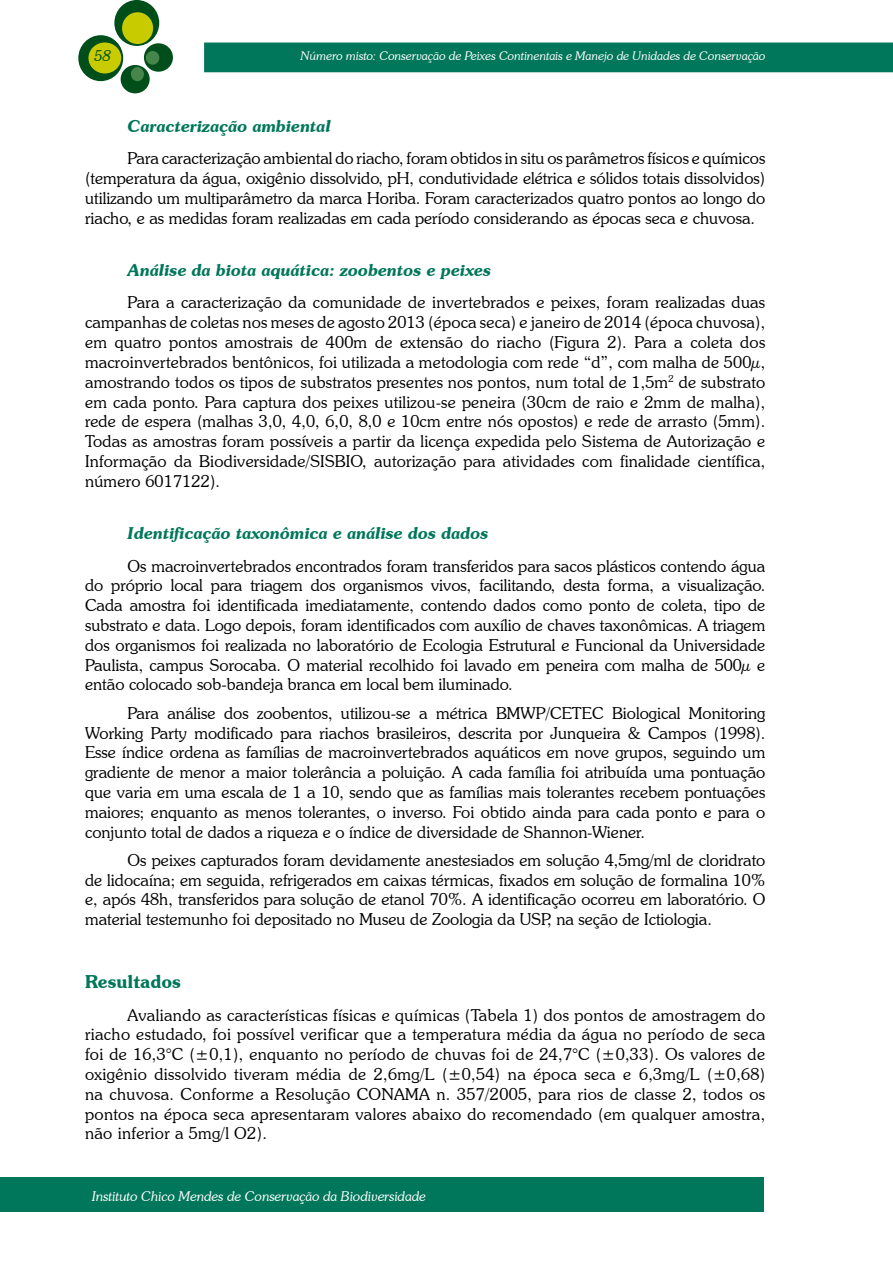
<style>
.page{position:relative;width:893px;height:1263px;background:#fff}
.page>*{position:absolute;margin:0;border:0;box-sizing:border-box;transform-origin:0 0}
.t1{font:600 18px "Souvenir IT Cby BT";color:#00765b}
.t2{font:300 16.5px/19.8px "Souvenir IT Cby BT";color:#000;text-align:justify}
.t3{font:italic 600 16.5px "Souvenir IT Cby BT";color:#00765b}
.t4{font:italic 300 15px "Souvenir IT Cby BT";color:#004e1a}
.t5{font:italic 300 13.5px "Souvenir IT Cby BT";color:#fff}
.t6{font:italic 300 12px "Souvenir IT Cby BT";color:#fff}
</style>
<div class="page">
<div style="left:205px;top:43px;width:687px;height:29px;background:#00765b"></div>
<div style="left:114px;top:0;width:45px;height:46px;background:#004e1a;border-radius:50%"></div>
<div style="left:78px;top:35px;width:45px;height:46px;background:#004e1a;border-radius:50%"></div>
<div style="left:144px;top:43px;width:29px;height:29px;background:#004e1a;border-radius:50%"></div>
<div style="left:121px;top:65px;width:29px;height:28px;background:#004e1a;border-radius:50%"></div>
<div style="left:122px;top:12px;width:31px;height:32px;background:#c8cb00;border-radius:50%"></div>
<div style="left:88px;top:42px;width:33px;height:31px;background:#c8cb00;border-radius:50%"></div>
<div style="left:146px;top:51px;width:13px;height:14px;background:#47864a;border-radius:50%"></div>
<div style="left:131px;top:67px;width:13px;height:14px;background:#47864a;border-radius:50%"></div>
<div style="left:0;top:1178px;width:764px;height:34px;background:#00765b"></div>
<p class="t4" style="left:95px;top:46px;width:18px">58</p>
<p class="t6" style="left:301px;top:49px;width:466px">Número misto: Conservação de Peixes Continentais e Manejo de Unidades de Conservação</p>
<p class="t3" style="left:128px;top:115px;width:204px">Caracterização ambiental</p>
<p class="t2" style="left:85px;top:148px;width:682px;text-indent:43px">Para caracterização ambiental do riacho, foram obtidos in situ os parâmetros físicos e químicos (temperatura da água, oxigênio dissolvido, pH, condutividade elétrica e sólidos totais dissolvidos) utilizando um multiparâmetro da marca Horiba. Foram caracterizados quatro pontos ao longo do riacho, e as medidas foram realizadas em cada período considerando as épocas seca e chuvosa.</p>
<p class="t3" style="left:128px;top:260px;width:365px">Análise da biota aquática: zoobentos e peixes</p>
<p class="t2" style="left:85px;top:293px;width:682px;text-indent:43px">Para a caracterização da comunidade de invertebrados e peixes, foram realizadas duas campanhas de coletas nos meses de agosto 2013 (época seca) e janeiro de 2014 (época chuvosa), em quatro pontos amostrais de 400m de extensão do riacho (Figura 2). Para a coleta dos macroinvertebrados bentônicos, foi utilizada a metodologia com rede “d”, com malha de 500µ, amostrando todos os tipos de substratos presentes nos pontos, num total de 1,5m<sup>2</sup> de substrato em cada ponto. Para captura dos peixes utilizou-se peneira (30cm de raio e 2mm de malha), rede de espera (malhas 3,0, 4,0, 6,0, 8,0 e 10cm entre nós opostos) e rede de arrasto (5mm).<br>Todas as amostras foram possíveis a partir da licença expedida pelo Sistema de Autorização e Informação da Biodiversidade/SISBIO, autorização para atividades com finalidade científica, número 6017122).</p>
<p class="t3" style="left:128px;top:523px;width:362px">Identificação taxonômica e análise dos dados</p>
<p class="t2" style="left:85px;top:556px;width:682px;text-indent:43px">Os macroinvertebrados encontrados foram transferidos para sacos plásticos contendo água do próprio local para triagem dos organismos vivos, facilitando, desta forma, a visualização.<br>Cada amostra foi identificada imediatamente, contendo dados como ponto de coleta, tipo de substrato e data. Logo depois, foram identificados com auxílio de chaves taxonômicas. A triagem dos organismos foi realizada no laboratório de Ecologia Estrutural e Funcional da Universidade Paulista, campus Sorocaba. O material recolhido foi lavado em peneira com malha de 500µ e então colocado sob-bandeja branca em local bem iluminado.</p>
<p class="t2" style="left:85px;top:703px;width:682px;text-indent:43px">Para análise dos zoobentos, utilizou-se a métrica BMWP/CETEC Biological Monitoring Working Party modificado para riachos brasileiros, descrita por Junqueira &amp; Campos (1998).<br>Esse índice ordena as famílias de macroinvertebrados aquáticos em nove grupos, seguindo um gradiente de menor a maior tolerância a poluição. A cada família foi atribuída uma pontuação que varia em uma escala de 1 a 10, sendo que as famílias mais tolerantes recebem pontuações maiores; enquanto as menos tolerantes, o inverso. Foi obtido ainda para cada ponto e para o conjunto total de dados a riqueza e o índice de diversidade de Shannon-Wiener.</p>
<p class="t2" style="left:85px;top:850px;width:682px;text-indent:43px">Os peixes capturados foram devidamente anestesiados em solução 4,5mg/ml de cloridrato de lidocaína; em seguida, refrigerados em caixas térmicas, fixados em solução de formalina 10% e, após 48h, transferidos para solução de etanol 70%. A identificação ocorreu em laboratório. O material testemunho foi depositado no Museu de Zoologia da USP, na seção de Ictiologia.</p>
<p class="t1" style="left:85px;top:970px;width:98px">Resultados</p>
<p class="t2" style="left:85px;top:1004px;width:682px;text-indent:43px">Avaliando as características físicas e químicas (Tabela 1) dos pontos de amostragem do riacho estudado, foi possível verificar que a temperatura média da água no período de seca foi de 16,3°C (±0,1), enquanto no período de chuvas foi de 24,7°C (±0,33). Os valores de oxigênio dissolvido tiveram média de 2,6mg/L (±0,54) na época seca e 6,3mg/L (±0,68) na chuvosa. Conforme a Resolução CONAMA n. 357/2005, para rios de classe 2, todos os pontos na época seca apresentaram valores abaixo do recomendado (em qualquer amostra, não inferior a 5mg/l O2).</p>
<p class="t5" style="left:92px;top:1188px;width:335px">Instituto Chico Mendes de Conservação da Biodiversidade</p>
</div>
